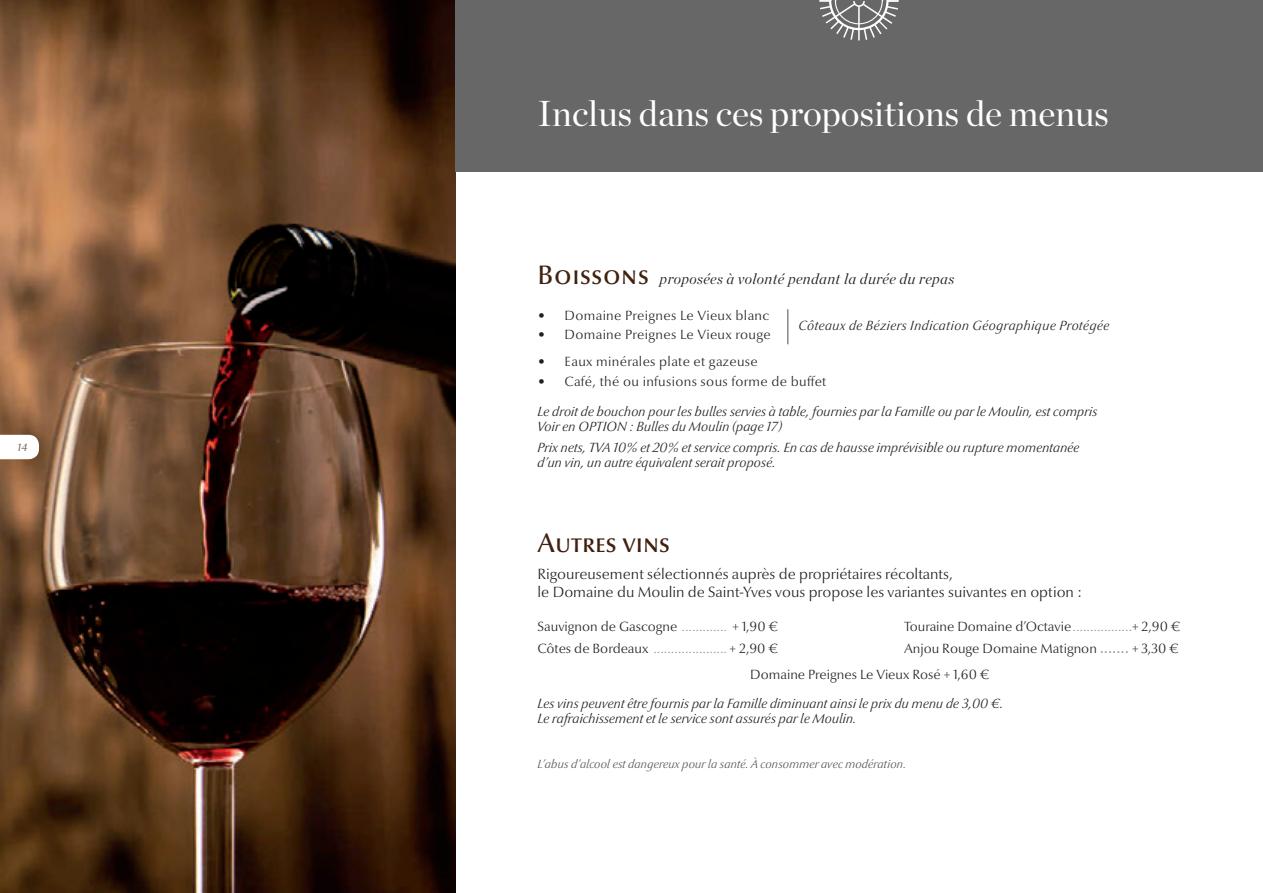
<style>
.page{position:relative;width:1263px;height:893px;background:#fff}
.page>*{position:absolute;margin:0;border:0;box-sizing:border-box;transform-origin:0 0}
.t1{font:36px "Chronicle Display";color:#fff}
.t2{font:500 27px "Optima Nova LT Pro";color:#40210f}
.t3{font:300 15px/18px "Optima Nova LT Pro";color:#231f20}
.t4{font:italic 300 15px "Chronicle Display";letter-spacing:.025em;color:#231f20}
.t5{font:italic 300 13.5px/15px "Optima Nova LT Pro";color:#231f20}
.t6{font:300 13.5px/22.5px "Optima Nova LT Pro";color:#231f20}
.t7{font:300 13.5px "Optima Nova LT Pro";letter-spacing:.025em;color:#231f20}
.t8{font:italic 300 13.5px "Optima Nova LT Pro";letter-spacing:.025em;color:#231f20}
.t9{font:italic 300 12px "Optima Nova LT Pro";color:#545557}
.t10{font:italic 10.65px "Optima Nova LT Pro";color:#686056}
.s1{font-family:"Optima Nova LT Pro";font-weight:500;font-style:normal;font-size:27px;color:#40210f}
.s2{color:#939598}
.s3{font-family:"Calibri";font-weight:400;font-size:16.5px;color:#939598}
</style>
<div class="page">
<img style="left:0;top:0;width:455px;height:893px">
<div style="left:455px;top:0;width:808px;height:171px;background:#676767"></div>
<svg style="left:819px;top:0;width:80px;height:40px"></svg>
<hr style="left:787px;top:309px;width:1px;height:35px;background:#686056">
<svg style="left:0;top:435px;width:39px;height:24px"></svg>
<p class="t10" style="left:17px;top:441px;width:13px">14</p>
<h1 class="t1" style="left:538px;top:86px;width:573px">Inclus dans ces propositions de menus</h1>
<p class="t4" style="left:538px;top:267px;width:418px"><span class="s1">Boissons</span> proposées à volonté pendant la durée du repas</p>
<p class="t7" style="left:538px;top:307px;width:233px">• Domaine Preignes Le Vieux blanc</p>
<p class="t7" style="left:538px;top:326px;width:235px">• Domaine Preignes Le Vieux rouge</p>
<p class="t7" style="left:538px;top:353px;width:222px">• Eaux minérales plate et gazeuse</p>
<p class="t7" style="left:538px;top:373px;width:290px">• Café, thé ou infusions sous forme de buffet</p>
<p class="t5" style="left:538px;top:404px;width:561px">Le droit de bouchon pour les bulles servies à table, fournies par la Famille ou par le Moulin, est compris<br>Voir en OPTION : Bulles du Moulin (page 17)</p>
<p class="t5" style="left:538px;top:440px;width:543px">Prix nets, TVA 10% et 20% et service compris. En cas de hausse imprévisible ou rupture momentanée d’un vin, un autre équivalent serait proposé.</p>
<p class="t8" style="left:798px;top:317px;width:312px">Côteaux de Béziers Indication Géographique Protégée</p>
<h2 class="t2" style="left:538px;top:526px;width:134px">Autres vins</h2>
<p class="t3" style="left:538px;top:565px;width:546px">Rigoureusement sélectionnés auprès de propriétaires récoltants,<br>le Domaine du Moulin de Saint-Yves vous propose les variantes suivantes en option :</p>
<p class="t6" style="left:538px;top:615px;width:242px">Sauvignon de Gascogne <span class="s2">.............</span> + 1,90 €<br>Côtes de Bordeaux <span class="s2">.....................</span> + 2,90 €</p>
<p class="t6" style="left:904px;top:615px;width:278px">Touraine Domaine d’Octavie<span class="s2">.................</span>+ 2,90 €<br>Anjou Rouge Domaine Matignon <span class="s3">.......</span> + 3,30 €</p>
<p class="t6" style="left:750px;top:663px;width:241px">Domaine Preignes Le Vieux Rosé + 1,60 €</p>
<p class="t5" style="left:538px;top:696px;width:467px">Les vins peuvent être fournis par la Famille diminuant ainsi le prix du menu de 3,00 €.<br>Le rafraichissement et le service sont assurés par le Moulin.</p>
<p class="t9" style="left:538px;top:756px;width:370px">L’abus d’alcool est dangereux pour la santé. À consommer avec modération.</p>
</div>
